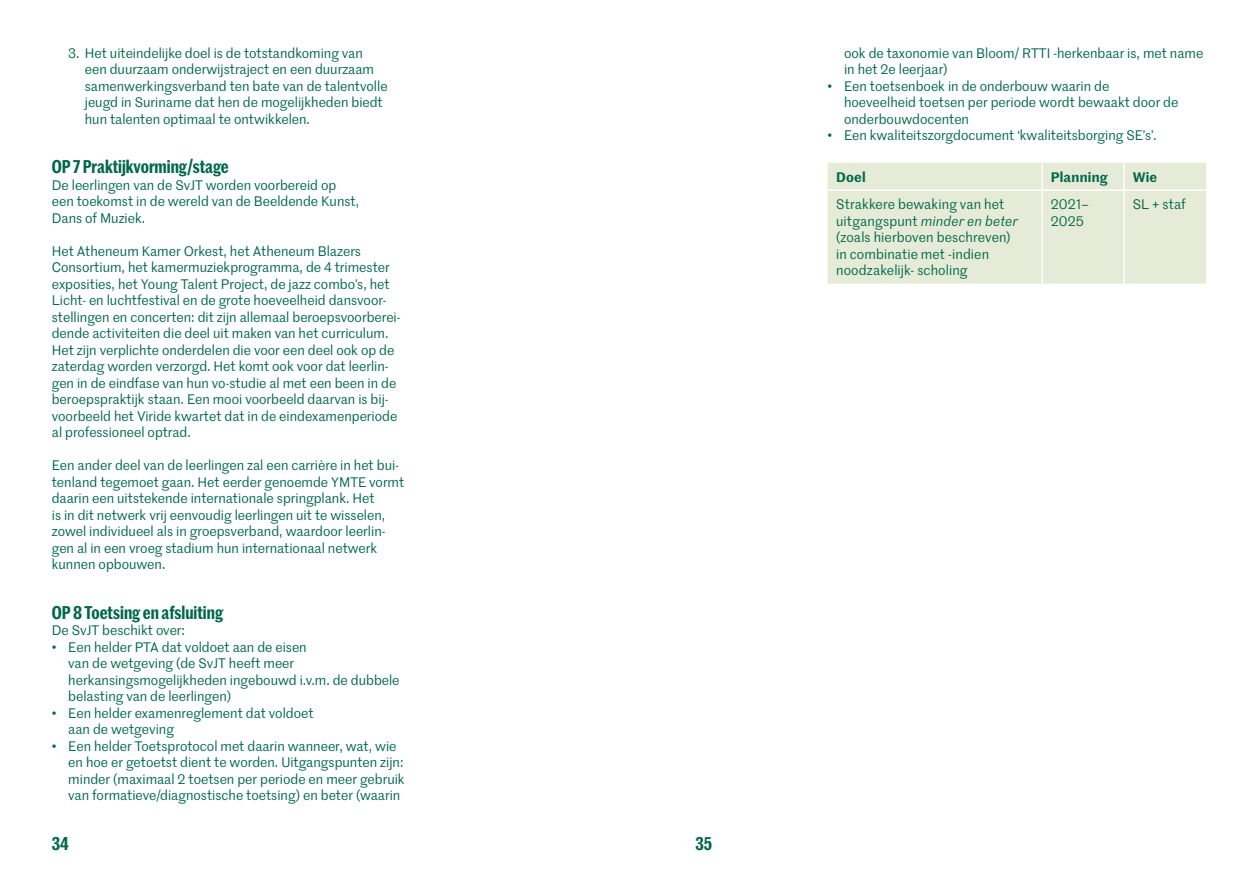
<style>
.page{position:relative;width:1259px;height:893px;background:#fff}
.page>*{position:absolute;margin:0;border:0;box-sizing:border-box;transform-origin:0 0}
.t1{font:600 18px "Marr Sans Cond";color:#00684a}
.t2{font:13.5px/16.5px "Marr Sans";color:#00684a}
.t3{font:600 13.5px "Marr Sans";letter-spacing:.015em;color:#00684a}
.s1{font-family:"Arial"}
.s2{font-style:italic}
</style>
<div class="page">
<div style="left:827px;top:163px;width:379px;height:121px;background:#e5ebd7"></div>
<hr style="left:1041px;top:163px;width:2px;height:26px;background:#fff">
<hr style="left:1123px;top:163px;width:2px;height:26px;background:#fff">
<hr style="left:827px;top:189px;width:215px;height:2px;background:#fff">
<hr style="left:1042px;top:189px;width:82px;height:2px;background:#fff">
<hr style="left:1041px;top:191px;width:2px;height:93px;background:#fff">
<hr style="left:1124px;top:189px;width:82px;height:2px;background:#fff">
<hr style="left:1123px;top:191px;width:2px;height:93px;background:#fff">
<p class="t2" style="left:85px;top:44px;width:304px;text-indent:-16px">3. Het uiteindelijke doel is de totstandkoming van een duurzaam onderwijstraject en een duurzaam samenwerkingsverband ten bate van de talentvolle jeugd in Suriname dat hen de mogelijkheden biedt hun talenten optimaal te ontwikkelen.</p>
<h1 class="t1" style="left:52px;top:154px;width:179px">OP 7 Praktijkvorming/stage</h1>
<p class="t2" style="left:52px;top:176px;width:309px">De leerlingen van de SvJT worden voorbereid op een toekomst in de wereld van de Beeldende Kunst,<br>Dans of Muziek.</p>
<p class="t2" style="left:52px;top:242px;width:350px">Het Atheneum Kamer Orkest, het Atheneum Blazers Consortium, het kamermuziekprogramma, de 4 trimester exposities, het Young Talent Project, de jazz combo’s, het Licht- en luchtfestival en de grote hoeveelheid dansvoor&shy;stellingen en concerten: dit zijn allemaal beroepsvoorberei&shy;dende activiteiten die deel uit maken van het curriculum.<br>Het zijn verplichte onderdelen die voor een deel ook op de zaterdag worden verzorgd. Het komt ook voor dat leerlin&shy;gen in de eindfase van hun vo-studie al met een been in de beroepspraktijk staan. Een mooi voorbeeld daarvan is bij&shy;voorbeeld het Viride kwartet dat in de eindexamenperiode al professioneel optrad.</p>
<p class="t2" style="left:52px;top:457px;width:354px">Een ander deel van de leerlingen zal een carrière in het bui&shy;tenland tegemoet gaan. Het eerder genoemde YMTE vormt daarin een uitstekende internationale springplank. Het<br>is in dit netwerk vrij eenvoudig leerlingen uit te wisselen, zowel individueel als in groepsverband, waardoor leerlin&shy;gen al in een vroeg stadium hun internationaal netwerk kunnen opbouwen.</p>
<h1 class="t1" style="left:52px;top:599px;width:173px">OP 8 Toetsing en afsluiting</h1>
<p class="t2" style="left:52px;top:622px;width:135px">De SvJT beschikt over:</p>
<p class="t2" style="left:68px;top:638px;width:333px;text-indent:-16px"><span class="s1">•</span> Een helder PTA dat voldoet aan de eisen<br>van de wetgeving (de SvJT heeft meer herkansingsmogelijkheden ingebouwd i.v.m. de dubbele belasting van de leerlingen)</p>
<p class="t2" style="left:68px;top:704px;width:247px;text-indent:-16px"><span class="s1">•</span> Een helder examenreglement dat voldoet aan de wetgeving</p>
<p class="t2" style="left:68px;top:737px;width:338px;text-indent:-16px"><span class="s1">•</span> Een helder Toetsprotocol met daarin wanneer, wat, wie en hoe er getoetst dient te worden. Uitgangspunten zijn: minder (maximaal 2 toetsen per periode en meer gebruik van formatieve/diagnostische toetsing) en beter (waarin</p>
<h1 class="t1" style="left:52px;top:830px;width:19px">34</h1>
<h1 class="t1" style="left:695px;top:830px;width:18px">35</h1>
<p class="t2" style="left:844px;top:44px;width:361px">ook de taxonomie van Bloom/ RTTI -herkenbaar is, met name in het 2e leerjaar)</p>
<p class="t2" style="left:844px;top:77px;width:336px;text-indent:-16px"><span class="s1">•</span> Een toetsenboek in de onderbouw waarin de hoeveelheid toetsen per periode wordt bewaakt door de onderbouwdocenten</p>
<p class="t2" style="left:827px;top:127px;width:330px"><span class="s1">•</span> Een kwaliteitszorgdocument ‘kwaliteitsborging SE’s’.</p>
<p class="t3" style="left:836px;top:167px;width:31px">Doel</p>
<p class="t3" style="left:1050px;top:167px;width:59px">Planning</p>
<p class="t3" style="left:1132px;top:167px;width:26px">Wie</p>
<p class="t2" style="left:836px;top:196px;width:183px">Strakkere bewaking van het uitgangspunt <span class="s2">minder en beter </span>(zoals hierboven beschreven) in combinatie met -indien noodzakelijk- scholing</p>
<p class="t2" style="left:1050px;top:195px;width:39px">2021–<br>2025</p>
<p class="t2" style="left:1132px;top:195px;width:54px">SL + staf</p>
</div>
